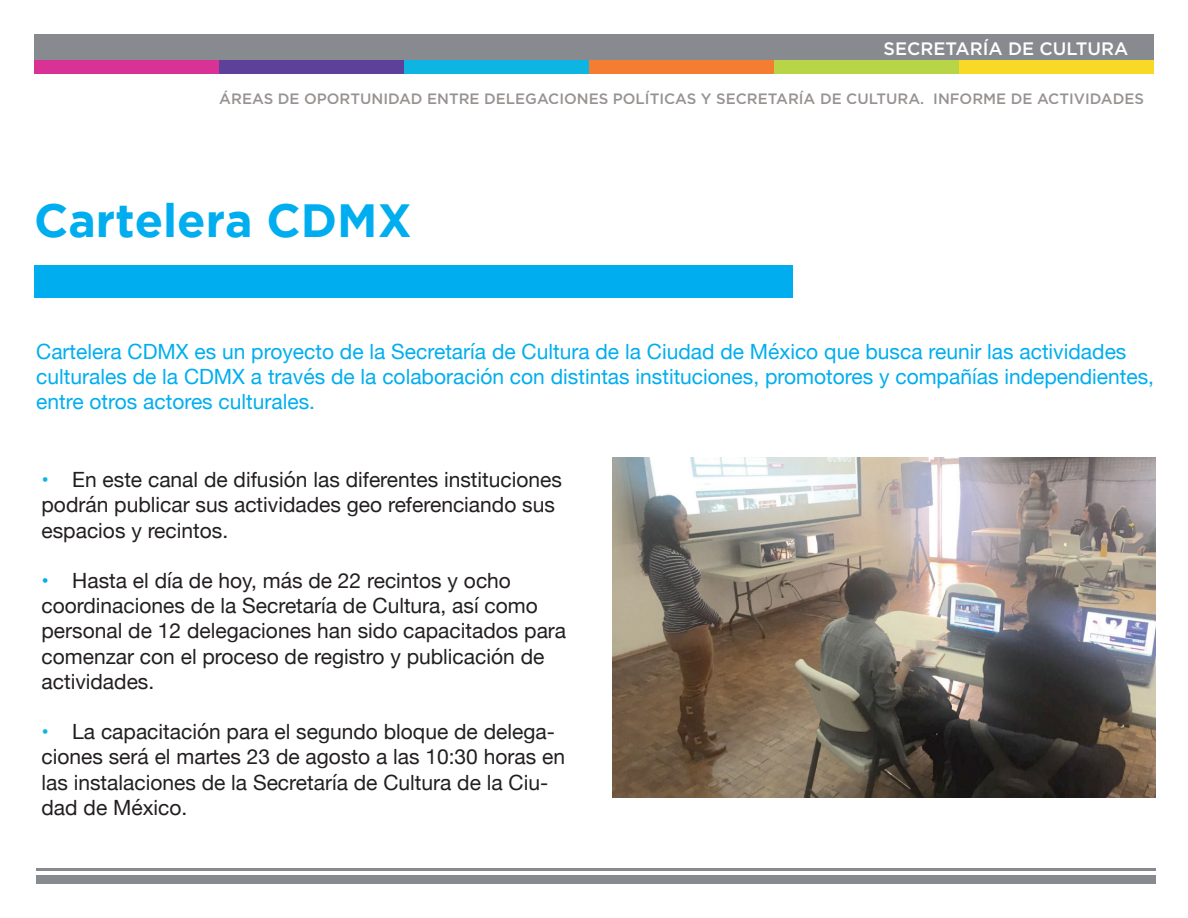
<style>
.page{position:relative;width:1188px;height:918px;background:#fff}
.page>*{position:absolute;margin:0;border:0;box-sizing:border-box;transform-origin:0 0}
.t1{font:700 46.5px "Gotham";color:#00aeef}
.t2{font:21px/25.2px "Helvetica Neue";color:#231f20}
.t3{font:21px/25.2px "Helvetica Neue";color:#00aeef}
.t4{font:500 18px "Gotham";color:#fff}
.t5{font:500 15px "Gotham";color:#524a47}
.s1{color:#0eb5e2}
.s2{color:#00aeef}
</style>
<div class="page">
<div style="left:34px;top:34px;width:1120px;height:27px;background:#878b8f"></div>
<div style="left:774px;top:61px;width:185px;height:13px;background:#b8d548"></div>
<div style="left:219px;top:61px;width:185px;height:13px;background:#5d409a"></div>
<div style="left:959px;top:61px;width:195px;height:13px;background:#f8d926"></div>
<div style="left:34px;top:61px;width:185px;height:13px;background:#d93194"></div>
<div style="left:589px;top:61px;width:185px;height:13px;background:#f47d31"></div>
<div style="left:404px;top:61px;width:185px;height:13px;background:#0eb5e2"></div>
<hr style="left:36px;top:869px;width:1119px;height:2px;background:#878b8f">
<div style="left:36px;top:875px;width:1119px;height:9px;background:#878b8f"></div>
<div style="left:34px;top:265px;width:758px;height:33px;background:#00aeef"></div>
<img style="left:612px;top:458px;width:543px;height:339px">
<p class="t4" style="left:884px;top:37px;width:246px">SECRETARÍA DE CULTURA</p>
<p class="t5" style="left:219px;top:89px;width:926px">ÁREAS DE OPORTUNIDAD ENTRE DELEGACIONES POLÍTICAS Y SECRETARÍA DE CULTURA. INFORME DE ACTIVIDADES</p>
<h1 class="t1" style="left:34px;top:203px;width:379px">Cartelera CDMX</h1>
<p class="t3" style="left:36px;top:339px;width:1119px">Cartelera CDMX es un proyecto de la Secretaría de Cultura de la Ciudad de México que busca reunir las actividades culturales de la CDMX a través de la colaboración con distintas instituciones, promotores y compañías independientes, entre otros actores culturales.</p>
<p class="t2" style="left:42px;top:467px;width:522px"><span class="s1">•</span> En este canal de difusión las diferentes instituciones podrán publicar sus actividades geo referenciando sus espacios y recintos.</p>
<p class="t2" style="left:42px;top:568px;width:526px"><span class="s2">•</span> Hasta el día de hoy, más de 22 recintos y ocho coordinaciones de la Secretaría de Cultura, así como personal de 12 delegaciones han sido capacitados para comenzar con el proceso de registro y publicación de actividades.</p>
<p class="t2" style="left:42px;top:719px;width:525px"><span class="s1">•</span> La capacitación para el segundo bloque de delega&shy;ciones será el martes 23 de agosto a las 10:30 horas en las instalaciones de la Secretaría de Cultura de la Ciu&shy;dad de México.</p>
</div>
